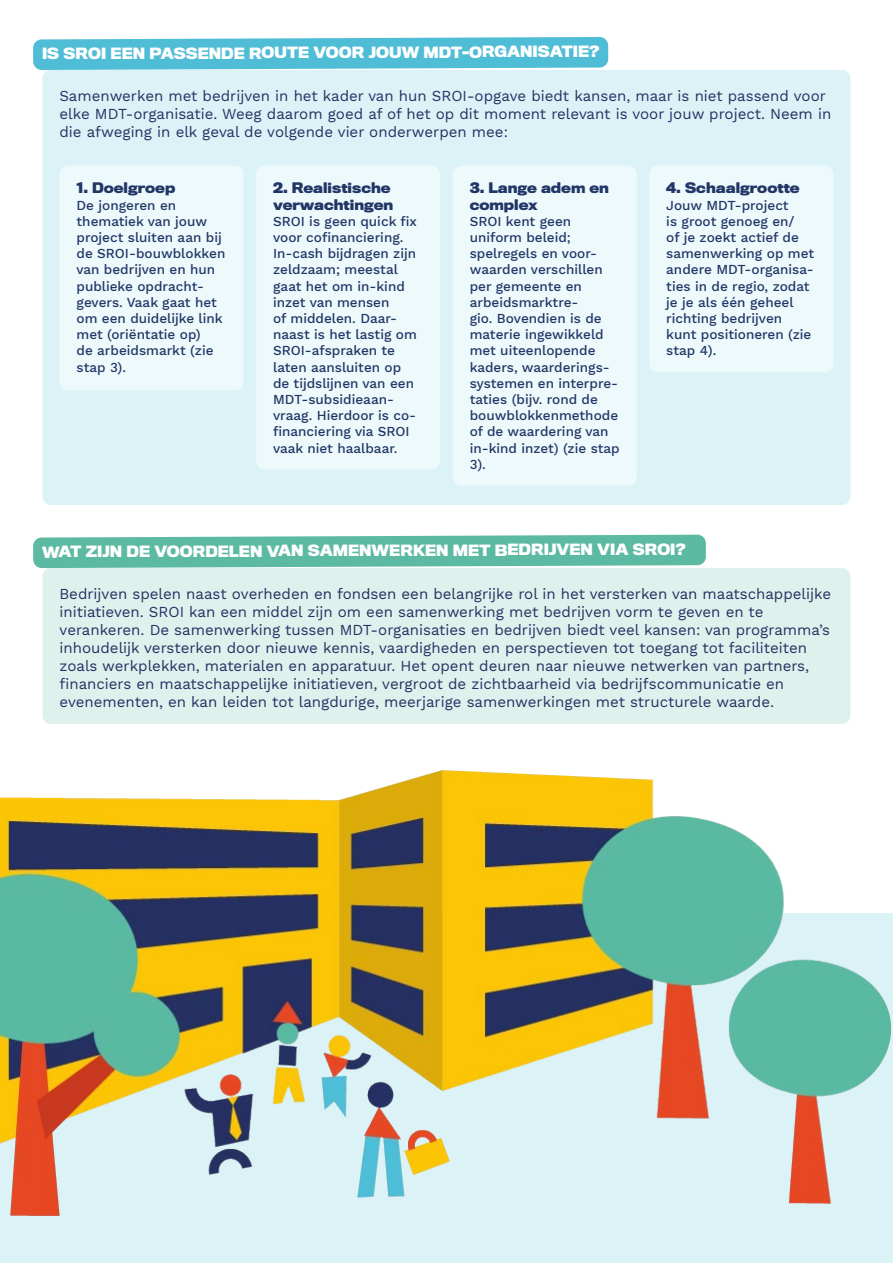
<style>
.page{position:relative;width:893px;height:1263px;background:#fff}
.page>*{position:absolute;margin:0;border:0;box-sizing:border-box;transform-origin:0 0}
.t1{font:15px/18px "Work Sans";color:#253062}
.t2{font:700 14.4px "Titling Gothic FB";letter-spacing:-.005em;color:#fff}
.t3{font:500 13.5px/16.2px "Work Sans";color:#213666}
.t4{font:700 13.5px/16.2px "Titling Gothic FB";color:#213666}
</style>
<div class="page">
<div style="left:0;top:913px;width:893px;height:350px;background:#dbf2f7"></div>
<div style="left:43px;top:70px;width:807px;height:435px;background:#dbf2f7;border-radius:9px"></div>
<div style="left:43px;top:568px;width:807px;height:156px;background:#def1ed;border-radius:9px"></div>
<svg style="left:33px;top:37px;width:575px;height:33px;background:#5cc2d9"></svg>
<svg style="left:33px;top:535px;width:673px;height:33px;background:#68bfaa"></svg>
<div style="left:60px;top:165px;width:184px;height:225px;background:#edf9fb;border-radius:9px"></div>
<div style="left:256px;top:165px;width:184px;height:305px;background:#edf9fb;border-radius:9px"></div>
<div style="left:453px;top:165px;width:184px;height:321px;background:#edf9fb;border-radius:9px"></div>
<div style="left:649px;top:165px;width:184px;height:207px;background:#edf9fb;border-radius:9px"></div>
<img style="left:0;top:770px;width:891px;height:446px">
<p class="t2" style="left:42px;top:44px;width:559px">IS SROI EEN PASSENDE ROUTE VOOR JOUW MDT-ORGANISATIE?</p>
<p class="t1" style="left:60px;top:87px;width:773px">Samenwerken met bedrijven in het kader van hun SROI-opgave biedt kansen, maar is niet passend voor elke MDT-organisatie. Weeg daarom goed af of het op dit moment relevant is voor jouw project. Neem in die afweging in elk geval de volgende vier onderwerpen mee:</p>
<p class="t4" style="left:77px;top:180px;width:100px">1. Doelgroep</p>
<p class="t3" style="left:77px;top:197px;width:150px">De jongeren en thematiek van jouw project sluiten aan bij de SROI-bouwblokken van bedrijven en hun publieke opdracht&shy;gevers. Vaak gaat het om een duidelijke link met (oriëntatie op)<br>de arbeidsmarkt (zie stap 3).</p>
<p class="t4" style="left:273px;top:180px;width:122px">2. Realistische verwachtingen</p>
<p class="t3" style="left:273px;top:214px;width:145px">SROI is geen quick fix voor cofinanciering.<br>In-cash bijdragen zijn zeldzaam; meestal gaat het om in-kind inzet van mensen<br>of middelen. Daar&shy;naast is het lastig om<br>SROI-afspraken te laten aansluiten op de tijdslijnen van een<br>MDT-subsidieaan&shy;vraag. Hierdoor is co&shy;financiering via SROI vaak niet haalbaar.</p>
<p class="t4" style="left:470px;top:180px;width:141px">3. Lange adem en complex</p>
<p class="t3" style="left:470px;top:214px;width:152px">SROI kent geen uniform beleid; spelregels en voor&shy;waarden verschillen per gemeente en arbeidsmarktre-<br>gio. Bovendien is de materie ingewikkeld met uiteenlopende kaders, waarderings&shy;systemen en interpre&shy;taties (bijv. rond de bouwblokkenmethode of de waardering van in-kind inzet) (zie stap<br>3).</p>
<p class="t4" style="left:666px;top:180px;width:135px">4. Schaalgrootte</p>
<p class="t3" style="left:666px;top:197px;width:149px">Jouw MDT-project<br>is groot genoeg en/<br>of je zoekt actief de samenwerking op met andere MDT-organisa&shy;ties in de regio, zodat je je als één geheel richting bedrijven kunt positioneren (zie stap 4).</p>
<p class="t2" style="left:42px;top:541px;width:645px">WAT ZIJN DE VOORDELEN VAN SAMENWERKEN MET BEDRIJVEN VIA SROI?</p>
<p class="t1" style="left:60px;top:586px;width:773px">Bedrijven spelen naast overheden en fondsen een belangrijke rol in het versterken van maatschappelijke initiatieven. SROI kan een middel zijn om een samenwerking met bedrijven vorm te geven en te verankeren. De samenwerking tussen MDT-organisaties en bedrijven biedt veel kansen: van programma’s inhoudelijk versterken door nieuwe kennis, vaardigheden en perspectieven tot toegang tot faciliteiten zoals werkplekken, materialen en apparatuur. Het opent deuren naar nieuwe netwerken van partners, financiers en maatschappelijke initiatieven, vergroot de zichtbaarheid via bedrijfscommunicatie en evenementen, en kan leiden tot langdurige, meerjarige samenwerkingen met structurele waarde.</p>
</div>
